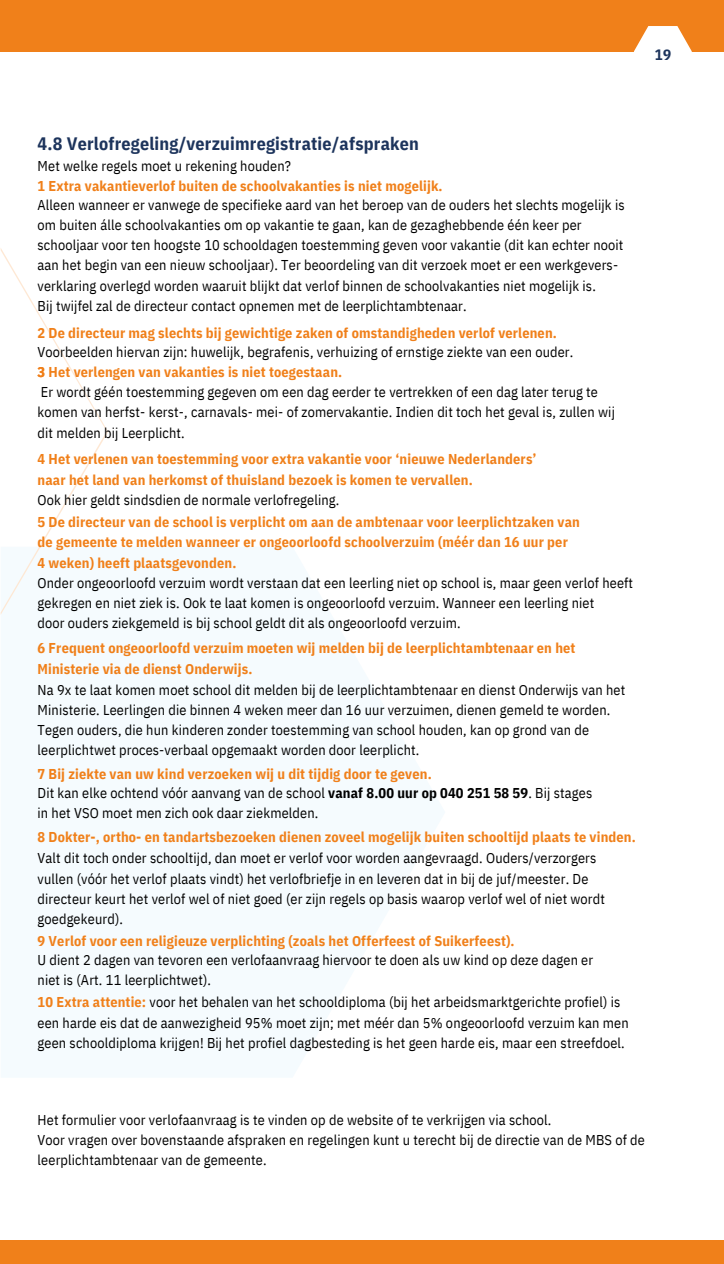
<style>
.page{position:relative;width:724px;height:1264px;background:#fff}
.page>*{position:absolute;margin:0;border:0;box-sizing:border-box;transform-origin:0 0}
.t1{font:700 18px "IBM Plex Sans Cond";letter-spacing:.01em;color:#1d345c}
.t2{font:700 15px "IBM Plex Sans Cond";color:#1d345c}
.t3{font:14.25px/20.2px "IBM Plex Sans Cond";letter-spacing:.01em;color:#000}
.t4{font:700 14.25px/21px "IBM Plex Sans Cond";letter-spacing:.01em;color:#f0801a}
.s1{font-weight:400;color:#000}
.s2{color:#000}
.s3{font-weight:700;color:#f0801a}
</style>
<div class="page">
<svg style="left:1px;top:249px;width:107px;height:365px"></svg>
<div style="left:0;top:1239px;width:723px;height:24px;background:#f0801a"></div>
<div style="left:0;top:0;width:723px;height:51px;background:#f0801a"></div>
<svg style="left:633px;top:26px;width:58px;height:26px"></svg>
<p class="t2" style="left:654px;top:45px;width:18px">19</p>
<p class="t1" style="left:38px;top:131px;width:383px">4.8 Verlofregeling/verzuimregistratie/afspraken</p>
<p class="t3" style="left:38px;top:156px;width:255px">Met welke regels moet u rekening houden?</p>
<p class="t4" style="left:38px;top:175px;width:406px">1 Extra vakantieverlof buiten de schoolvakanties is niet mogelijk.</p>
<p class="t3" style="left:38px;top:194px;width:588px">Alleen wanneer er vanwege de specifieke aard van het beroep van de ouders het slechts mogelijk is om buiten álle schoolvakanties om op vakantie te gaan, kan de gezaghebbende één keer per schooljaar voor ten hoogste 10 schooldagen toestemming geven voor vakantie (dit kan echter nooit aan het begin van een nieuw schooljaar). Ter beoordeling van dit verzoek moet er een werkgevers&shy;verklaring overlegd worden waaruit blijkt dat verlof binnen de schoolvakanties niet mogelijk is.<br>Bij twijfel zal de directeur contact opnemen met de leerplichtambtenaar.</p>
<p class="t4" style="left:38px;top:322px;width:520px">2 De directeur mag slechts bij gewichtige zaken of omstandigheden verlof verlenen.</p>
<p class="t3" style="left:38px;top:341px;width:537px">Voorbeelden hiervan zijn: huwelijk, begrafenis, verhuizing of ernstige ziekte van een ouder.</p>
<p class="t4" style="left:38px;top:361px;width:306px">3 Het verlengen van vakanties is niet toegestaan.</p>
<p class="t3" style="left:38px;top:381px;width:578px">Er wordt géén toestemming gegeven om een dag eerder te vertrekken of een dag later terug te komen van herfst- kerst-, carnavals- mei- of zomervakantie. Indien dit toch het geval is, zullen wij dit melden bij Leerplicht.</p>
<p class="t4" style="left:38px;top:448px;width:500px">4 Het verlenen van toestemming voor extra vakantie voor ‘nieuwe Nederlanders’ naar het land van herkomst of thuisland bezoek is komen te vervallen.</p>
<p class="t3" style="left:38px;top:490px;width:303px">Ook hier geldt sindsdien de normale verlofregeling.</p>
<p class="t4" style="left:38px;top:511px;width:543px;line-height:20.2px">5 De directeur van de school is verplicht om aan de ambtenaar voor leerplichtzaken van de gemeente te melden wanneer er ongeoorloofd schoolverzuim (méér dan 16 uur per<br>4 weken) heeft plaatsgevonden.</p>
<p class="t3" style="left:38px;top:572px;width:597px">Onder ongeoorloofd verzuim wordt verstaan dat een leerling niet op school is, maar geen verlof heeft gekregen en niet ziek is. Ook te laat komen is ongeoorloofd verzuim. Wanneer een leerling niet<br>door ouders ziekgemeld is bij school geldt dit als ongeoorloofd verzuim.</p>
<p class="t4" style="left:38px;top:637px;width:539px">6 Frequent ongeoorloofd verzuim moeten wij melden bij de leerplichtambtenaar en het<br>Ministerie via de dienst Onderwijs.</p>
<p class="t3" style="left:38px;top:679px;width:589px">Na 9x te laat komen moet school dit melden bij de leerplichtambtenaar en dienst Onderwijs van het Ministerie. Leerlingen die binnen 4 weken meer dan 16 uur verzuimen, dienen gemeld te worden.<br>Tegen ouders, die hun kinderen zonder toestemming van school houden, kan op grond van de leerplichtwet proces-verbaal opgemaakt worden door leerplicht.</p>
<p class="t4" style="left:38px;top:764px;width:556px;line-height:18.6px">7 Bij ziekte van uw kind verzoeken wij u dit tijdig door te geven.<br><span class="s1">Dit kan elke ochtend vóór aanvang van de school</span> <span class="s2">vanaf 8.00 uur op 040 251 58 59</span><span class="s1">. Bij stages</span></p>
<p class="t3" style="left:38px;top:802px;width:282px">in het VSO moet men zich ook daar ziekmelden.</p>
<p class="t4" style="left:38px;top:826px;width:599px">8 Dokter-, ortho- en tandartsbezoeken dienen zoveel mogelijk buiten schooltijd plaats te vinden.</p>
<p class="t3" style="left:38px;top:847px;width:568px">Valt dit toch onder schooltijd, dan moet er verlof voor worden aangevraagd. Ouders/verzorgers vullen (vóór het verlof plaats vindt) het verlofbriefje in en leveren dat in bij de juf/meester. De directeur keurt het verlof wel of niet goed (er zijn regels op basis waarop verlof wel of niet wordt goedgekeurd).</p>
<p class="t4" style="left:38px;top:930px;width:478px">9 Verlof voor een religieuze verplichting (zoals het Offerfeest of Suikerfeest).</p>
<p class="t3" style="left:38px;top:949px;width:557px">U dient 2 dagen van tevoren een verlofaanvraag hiervoor te doen als uw kind op deze dagen er niet is (Art. 11 leerplichtwet).</p>
<p class="t3" style="left:38px;top:991px;width:592px"><span class="s3">10 Extra attentie:</span> voor het behalen van het schooldiploma (bij het arbeidsmarktgerichte profiel) is een harde eis dat de aanwezigheid 95% moet zijn; met méér dan 5% ongeoorloofd verzuim kan men geen schooldiploma krijgen! Bij het profiel dagbesteding is het geen harde eis, maar een streefdoel.</p>
<p class="t3" style="left:38px;top:1109px;width:608px">Het formulier voor verlofaanvraag is te vinden op de website of te verkrijgen via school.<br>Voor vragen over bovenstaande afspraken en regelingen kunt u terecht bij de directie van de MBS of de leerplichtambtenaar van de gemeente.</p>
</div>
